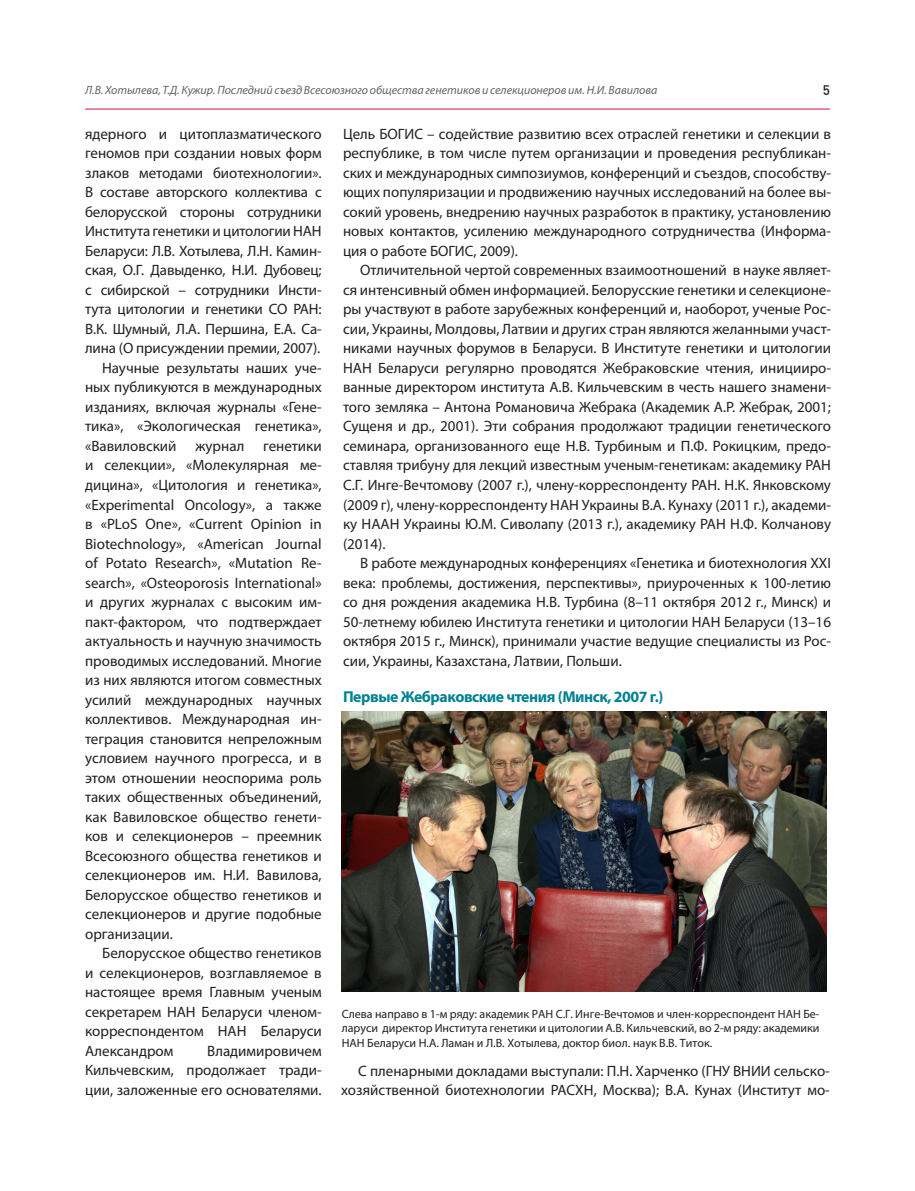
<style>
.page{position:relative;width:915px;height:1191px;background:#fff}
.page>*{position:absolute;margin:0;border:0;box-sizing:border-box;transform-origin:0 0}
.Подзаголовок{font:700 15.75px "Myriad Pro";letter-spacing:-.03em;color:#008293}
.Normal__Web{font:15px/19.5px "Myriad Pro";color:#231f20;text-align:justify}
.rteleft{font:15px/19.5px "Myriad Pro";color:#231f20;text-align:justify}
.t1{font:500 13.5px "DIN Cyr";color:#231f20}
.Подпись_под_рисунком{font:12px/14.4px "Myriad Pro";color:#231f20;text-align:justify}
.t2{font:italic 12px "Myriad Pro";color:#636366}
</style>
<div class="page">
<hr style="left:85px;top:109px;width:744px;height:1px;background:#d7123e">
<img style="left:341px;top:711px;width:485px;height:281px">
<p class="t2" style="left:85px;top:83px;width:573px">Л.В. Хотылева, Т.Д. Кужир. Последний съезд Всесоюзного общества генетиков и селекционеров им. Н.И. Вавилова</p>
<p class="t1" style="left:822px;top:83px;width:9px">5</p>
<p class="Normal__Web" style="left:85px;top:124px;width:238px">ядерного и цитоплазматического геномов при создании новых форм злаков методами биотехнологии».<br>В составе авторского коллектива c белорусской стороны сотрудники Института генетики и цитологии НАН Беларуси: Л.В. Хотылева, Л.Н. Камин&shy;ская, О.Г. Давыденко, Н.И. Дубовец; с сибирской – сотрудники Инсти&shy;тута цитологии и генетики СО РАН:<br>В.К. Шумный, Л.А. Першина, Е.А. Са&shy;лина (О присуждении премии, 2007).</p>
<p class="Normal__Web" style="left:85px;top:358px;width:238px;text-indent:17px">Научные результаты наших уче&shy;ных публикуются в международных изданиях, включая журналы «Гене&shy;тика», «Экологическая генетика», «Вавиловский</p>
<p class="rteleft" style="left:343px;top:124px;width:489px">Цель БОГИС – содействие развитию всех отраслей генетики и селекции в республике, в том числе путем организации и проведения республикан&shy;ских и международных симпозиумов, конференций и съездов, способству&shy;ющих популяризации и продвижению научных исследований на более вы&shy;сокий уровень, внедрению научных разработок в практику, установлению новых контактов, усилению международного сотрудничества (Информа&shy;ция о работе БОГИС, 2009).</p>
<p class="Normal__Web" style="left:343px;top:260px;width:489px;text-indent:17px">Отличительной чертой современных взаимоотношений в науке являет&shy;ся интенсивный обмен информацией. Белорусские генетики и селекционе&shy;ры участвуют в работе зарубежных конференций и, наоборот, ученые Рос&shy;сии, Украины, Молдовы, Латвии и других стран являются желанными участ&shy;никами научных форумов в Беларуси. В Институте генетики и цитологии НАН Беларуси регулярно проводятся Жебраковские чтения, иницииро&shy;ванные директором института А.В. Кильчевским в честь нашего знамени&shy;того земляка – Антона Романовича Жебрака (Академик А.Р. Жебрак, 2001; Сущеня и др., 2001). Эти собрания продолжают традиции генетического семинара, организованного еще Н.В. Турбиным и П.Ф. Рокицким, предо&shy;ставляя трибуну для лекций известным ученым-генетикам: академику РАН С.Г. Инге-Вечтомову (2007 г.), члену-корреспонденту РАН. Н.К. Янковскому (2009 г), члену-корреспонденту НАН Украины В.А. Кунаху (2011 г.), академи&shy;ку НААН Украины Ю.М. Сиволапу (2013 г.), академику РАН Н.Ф. Колчанову (2014).</p>
<p class="Normal__Web" style="left:343px;top:553px;width:489px;text-indent:17px">В работе международных конференциях «Генетика и биотехнология XXI века: проблемы, достижения, перспективы», приуроченных к 100-летию со дня рождения академика Н.В. Турбина (8–11 октября 2012 г., Минск) и 50-летнему юбилею Института генетики и цитологии НАН Беларуси (13–16 октября 2015 г., Минск), принимали участие ведущие специалисты из Рос&shy;сии, Украины, Казахстана, Латвии, Польши.</p>
<p class="Подзаголовок" style="left:343px;top:686px;width:322px">Первые Жебраковские чтения (Минск, 2007 г.)</p>
<p class="Normal__Web" style="left:85px;top:436px;width:238px;text-indent:178px">генетики и селекции», «Молекулярная ме&shy;дицина», «Цитология и генетика», «Experimental Oncology», а также в «PLoS One», «Current Opinion in Biotechnology», «American Journal of Potato Research», «Mutation Re&shy;search», «Osteoporosis International» и других журналах с высоким им&shy;пакт-фактором, что подтверждает актуальность и научную значимость проводимых исследований. Многие из них являются итогом совместных усилий международных научных коллективов. Международная ин&shy;теграция становится непреложным условием научного прогресса, и в этом отношении неоспорима роль таких общественных объединений, как Вавиловское общество генети&shy;ков и селекционеров – преемник Всесоюзного общества генетиков и селекционеров им. Н.И. Вавилова, Белорусское общество генетиков и селекционеров и другие подобные организации.</p>
<p class="rteleft" style="left:85px;top:943px;width:238px;text-indent:17px">Белорусское общество генетиков и селекционеров, возглавляемое в настоящее время Главным ученым секретарем НАН Беларуси членом&shy;корреспондентом НАН Беларуси Александром</p>
<p class="Normal__Web" style="left:195px;top:436px;width:50px">журнал</p>
<p class="Подпись_под_рисунком" style="left:341px;top:1006px;width:479px">Слева направо в 1-м ряду: академик РАН С.Г. Инге-Вечтомов и член-корреспондент НАН Бе&shy;ларуси директор Института генетики и цитологии А.В. Кильчевский, во 2-м ряду: академики НАН Беларуси Н.А. Ламан и Л.В. Хотылева, доктор биол. наук В.В. Титок.</p>
<p class="Normal__Web" style="left:341px;top:1060px;width:490px;text-align:right">С пленарными докладами выступали: П.Н. Харченко (ГНУ ВНИИ сельско&shy;хозяйственной биотехнологии РАСХН, Москва); В.А. Кунах (Институт мо-</p>
<p class="rteleft" style="left:85px;top:1040px;width:238px;text-indent:122px">Владимировичем Кильчевским, продолжает тради&shy;ции, заложенные его основателями.</p>
</div>
